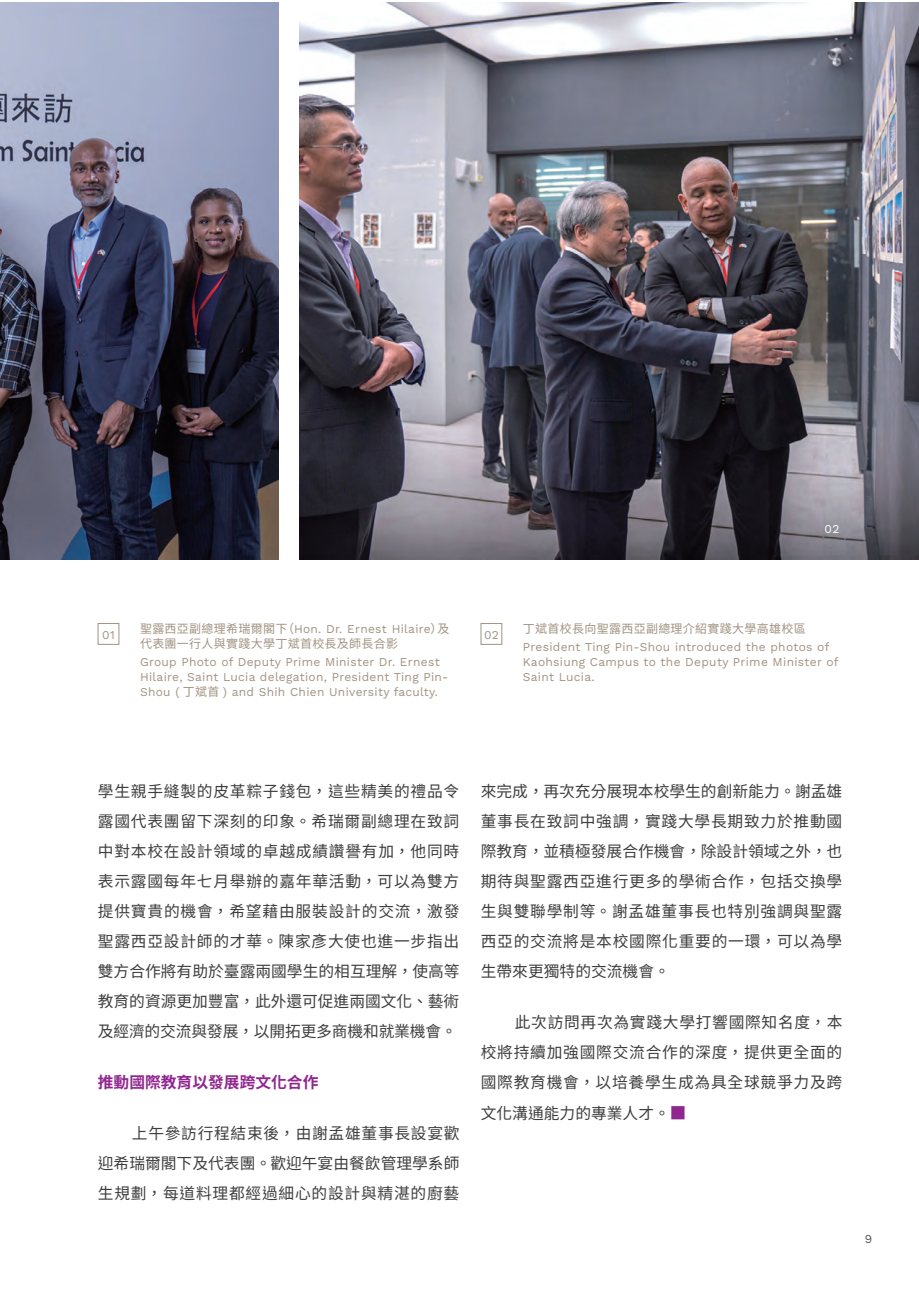
<style>
.page{position:relative;width:919px;height:1289px;background:#fff}
.page>*{position:absolute;margin:0;border:0;box-sizing:border-box;transform-origin:0 0}
.t1{font:15.75px/30px "Noto Sans CJ Ktc";letter-spacing:.02em;color:#3e3e3f;text-align:justify}
.t2{font:700 15.75px "Noto Sans CJ Ktc";color:#90268f}
.t3{font:12px/15px "Work Sans";letter-spacing:.025em;color:#a29382}
.t4{font:12px "Noto Sans CJ Ktc";letter-spacing:.025em;color:#a29382}
.t5{font:12px "Work Sans";color:#fff}
.t6{font:12px "Work Sans";color:#57585a}
.s1{font-family:"Noto Sans CJ Ktc"}
.s2{font-weight:700;font-size:16.5px;color:#90268f}
</style>
<div class="page">
<div style="left:98px;top:623px;width:21px;height:21px;border:1px solid #a29382"></div>
<div style="left:480px;top:623px;width:22px;height:21px;border:1px solid #a29382"></div>
<img style="left:0;top:2px;width:279px;height:557px">
<img style="left:299px;top:2px;width:619px;height:557px">
<p class="t5" style="left:824px;top:519px;width:16px">02</p>
<p class="t3" style="left:140px;top:621px;width:311px"><span class="s1">聖露西亞副總理希瑞爾閣下（</span>Hon. Dr. Ernest Hilaire<span class="s1">）及</span></p>
<p class="t4" style="left:140px;top:637px;width:259px">代表團一行人與實踐大學丁斌首校長及師長合影</p>
<p class="t3" style="left:140px;top:653px;width:310px">Group Photo of Deputy Prime Minister Dr. Ernest<br>Hilaire, Saint Lucia delegation, President Ting Pin-<br>Shou ( <span class="s1">丁斌首</span> ) and Shih Chien University faculty.</p>
<p class="t3" style="left:102px;top:626px;width:14px">01</p>
<p class="t3" style="left:484px;top:626px;width:16px">02</p>
<p class="t4" style="left:523px;top:622px;width:284px">丁斌首校長向聖露西亞副總理介紹實踐大學高雄校區</p>
<p class="t3" style="left:523px;top:638px;width:317px">President Ting Pin-Shou introduced the photos of<br>Kaohsiung Campus to the Deputy Prime Minister of<br>Saint Lucia.</p>
<p class="t1" style="left:98px;top:776px;width:363px">學生親手縫製的皮革粽子錢包，這些精美的禮品令露國代表團留下深刻的印象。希瑞爾副總理在致詞中對本校在設計領域的卓越成績讚譽有加，他同時表示露國每年七月舉辦的嘉年華活動，可以為雙方提供寶貴的機會，希望藉由服裝設計的交流，激發聖露西亞設計師的才華。陳家彥大使也進一步指出雙方合作將有助於臺露兩國學生的相互理解，使高等教育的資源更加豐富，此外還可促進兩國文化、藝術及經濟的交流與發展，以開拓更多商機和就業機會。</p>
<p class="t2" style="left:98px;top:1073px;width:222px">推動國際教育以發展跨文化合作</p>
<p class="t1" style="left:98px;top:1118px;width:363px;text-indent:34px">上午參訪行程結束後，由謝孟雄董事長設宴歡迎希瑞爾閣下及代表團。歡迎午宴由餐飲管理學系師生規劃，每道料理都經過細心的設計與精湛的廚藝</p>
<p class="t1" style="left:480px;top:776px;width:363px">來完成，再次充分展現本校學生的創新能力。謝孟雄董事長在致詞中強調，實踐大學長期致力於推動國際教育，並積極發展合作機會，除設計領域之外，也期待與聖露西亞進行更多的學術合作，包括交換學生與雙聯學制等。謝孟雄董事長也特別強調與聖露西亞的交流將是本校國際化重要的一環，可以為學生帶來更獨特的交流機會。</p>
<p class="t1" style="left:480px;top:1007px;width:363px;text-indent:34px">此次訪問再次為實踐大學打響國際知名度，本校將持續加強國際交流合作的深度，提供更全面的國際教育機會，以培養學生成為具全球競爭力及跨文化溝通能力的專業人才。<span class="s2">■</span></p>
<p class="t6" style="left:864px;top:1229px;width:9px">9</p>
</div>
